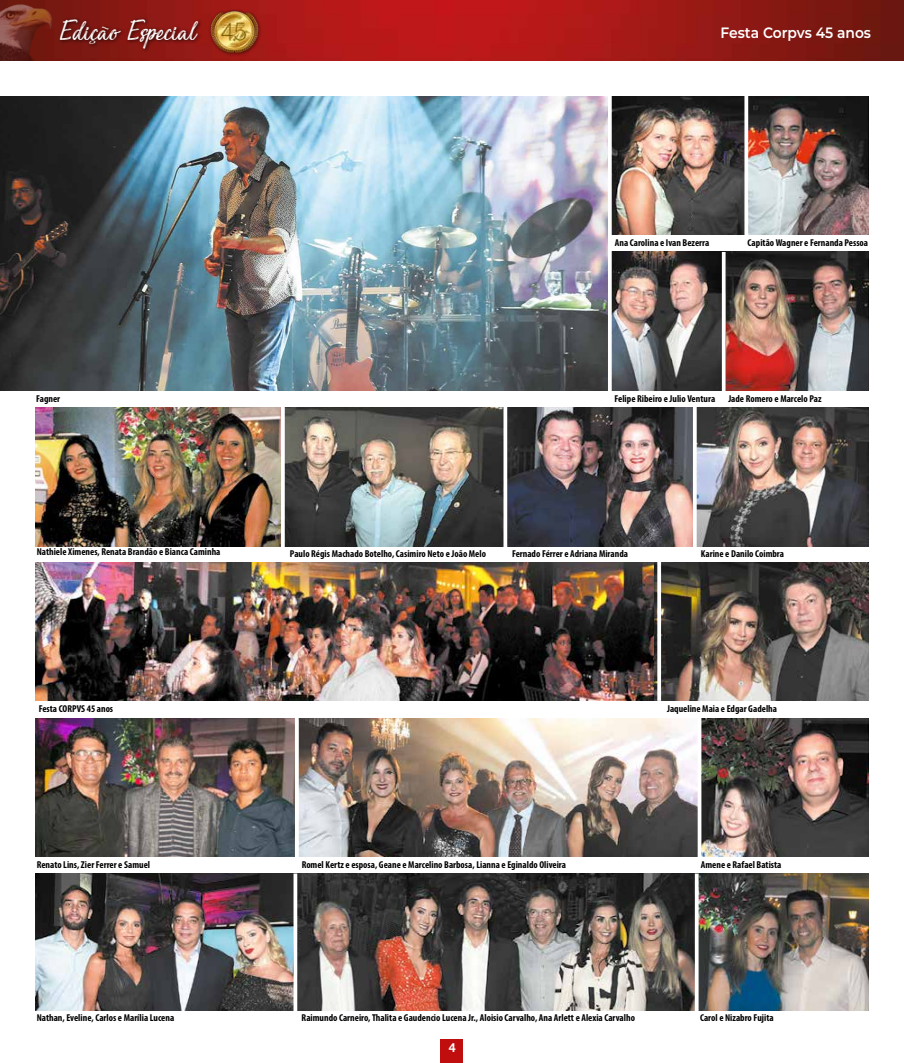
<style>
.page{position:relative;width:904px;height:1063px;background:#fff}
.page>*{position:absolute;margin:0;border:0;box-sizing:border-box;transform-origin:0 0}
.t1{font:35.5px "Sensations and Qualities";color:#fff}
.t2{font:300 27.5px "Helvetica Neue";color:#fff}
.t3{font:600 15px "Montserrat";color:#fff;scale:.92 1}
.t4{font:700 12.5px "Helvetica Neue";color:#fff}
.t5{font:700 condensed 10px "Myriad Pro";color:#000}
</style>
<div class="page">
<div style="left:440px;top:1039px;width:23px;height:24px;background:#c00d0e"></div>
<img style="left:62px;top:0;width:842px;height:61px">
<div style="left:208px;top:9px;width:53px;height:48px;background:#9c1a15"></div>
<img style="left:208px;top:8px;width:52px;height:47px">
<div style="left:58px;top:17px;width:145px;height:36px;background:#000;opacity:.77"></div>
<img style="left:0;top:0;width:62px;height:61px">
<img style="left:0;top:96px;width:608px;height:294px">
<img style="left:36px;top:563px;width:618px;height:138px">
<img style="left:507px;top:407px;width:361px;height:139px">
<img style="left:35px;top:719px;width:833px;height:138px">
<img style="left:611px;top:252px;width:257px;height:138px">
<img style="left:285px;top:407px;width:218px;height:139px">
<img style="left:611px;top:96px;width:257px;height:139px">
<img style="left:654px;top:563px;width:214px;height:138px">
<img style="left:35px;top:874px;width:833px;height:136px">
<img style="left:35px;top:407px;width:246px;height:139px">
<svg style="left:744px;top:96px;width:4px;height:139px"></svg>
<hr style="left:722px;top:252px;width:3px;height:143px;background:#fff">
<hr style="left:693px;top:406px;width:3px;height:143px;background:#fff">
<svg style="left:503px;top:407px;width:1px;height:140px"></svg>
<svg style="left:284px;top:407px;width:1px;height:140px"></svg>
<svg style="left:657px;top:562px;width:4px;height:139px"></svg>
<svg style="left:294px;top:720px;width:1px;height:137px"></svg>
<svg style="left:293px;top:874px;width:4px;height:137px"></svg>
<svg style="left:694px;top:874px;width:4px;height:137px"></svg>
<hr style="left:697px;top:717px;width:4px;height:147px;background:#fff">
<hr style="left:295px;top:717px;width:4px;height:147px;background:#fff">
<h2 class="t2" style="left:77px;top:6px;width:17px">2</h2>
<h1 class="t1" style="left:59px;top:14px;width:140px">Edição Especial</h1>
<h3 class="t3" style="left:720px;top:22px;width:165px">Festa Corpvs 45 anos</h3>
<p class="t5" style="left:615px;top:236px;width:96px">Ana Carolina e Ivan Bezerra</p>
<p class="t5" style="left:747px;top:236px;width:122px">Capitão Wagner e Fernanda Pessoa</p>
<p class="t5" style="left:36px;top:392px;width:26px">Fagner</p>
<p class="t5" style="left:614px;top:392px;width:102px">Felipe Ribeiro e Julio Ventura</p>
<p class="t5" style="left:728px;top:392px;width:95px">Jade Romero e Marcelo Paz</p>
<p class="t5" style="left:37px;top:546px;width:185px">Nathiele Ximenes, Renata Brandão e Bianca Caminha</p>
<p class="t5" style="left:290px;top:547px;width:197px">Paulo Régis Machado Botelho, Casimiro Neto e João Melo</p>
<p class="t5" style="left:512px;top:547px;width:117px">Fernado Férrer e Adriana Miranda</p>
<p class="t5" style="left:700px;top:547px;width:85px">Karine e Danilo Coimbra</p>
<p class="t5" style="left:39px;top:702px;width:76px">Festa CORPVS 45 anos</p>
<p class="t5" style="left:667px;top:702px;width:111px">Jaqueline Maia e Edgar Gadelha</p>
<p class="t5" style="left:37px;top:858px;width:115px">Renato Lins, Zier Ferrer e Samuel</p>
<p class="t5" style="left:302px;top:858px;width:266px">Romel Kertz e esposa, Geane e Marcelino Barbosa, Lianna e Eginaldo Oliveira</p>
<p class="t5" style="left:700px;top:858px;width:82px">Amene e Rafael Batista</p>
<p class="t5" style="left:37px;top:1012px;width:139px">Nathan, Eveline, Carlos e Marília Lucena</p>
<p class="t5" style="left:302px;top:1012px;width:335px">Raimundo Carneiro, Thalita e Gaudencio Lucena Jr., Aloisio Carvalho, Ana Arlett e Alexia Carvalho</p>
<p class="t5" style="left:700px;top:1012px;width:75px">Carol e Nizabro Fujita</p>
<p class="t4" style="left:449px;top:1037px;width:8px">4</p>
</div>
